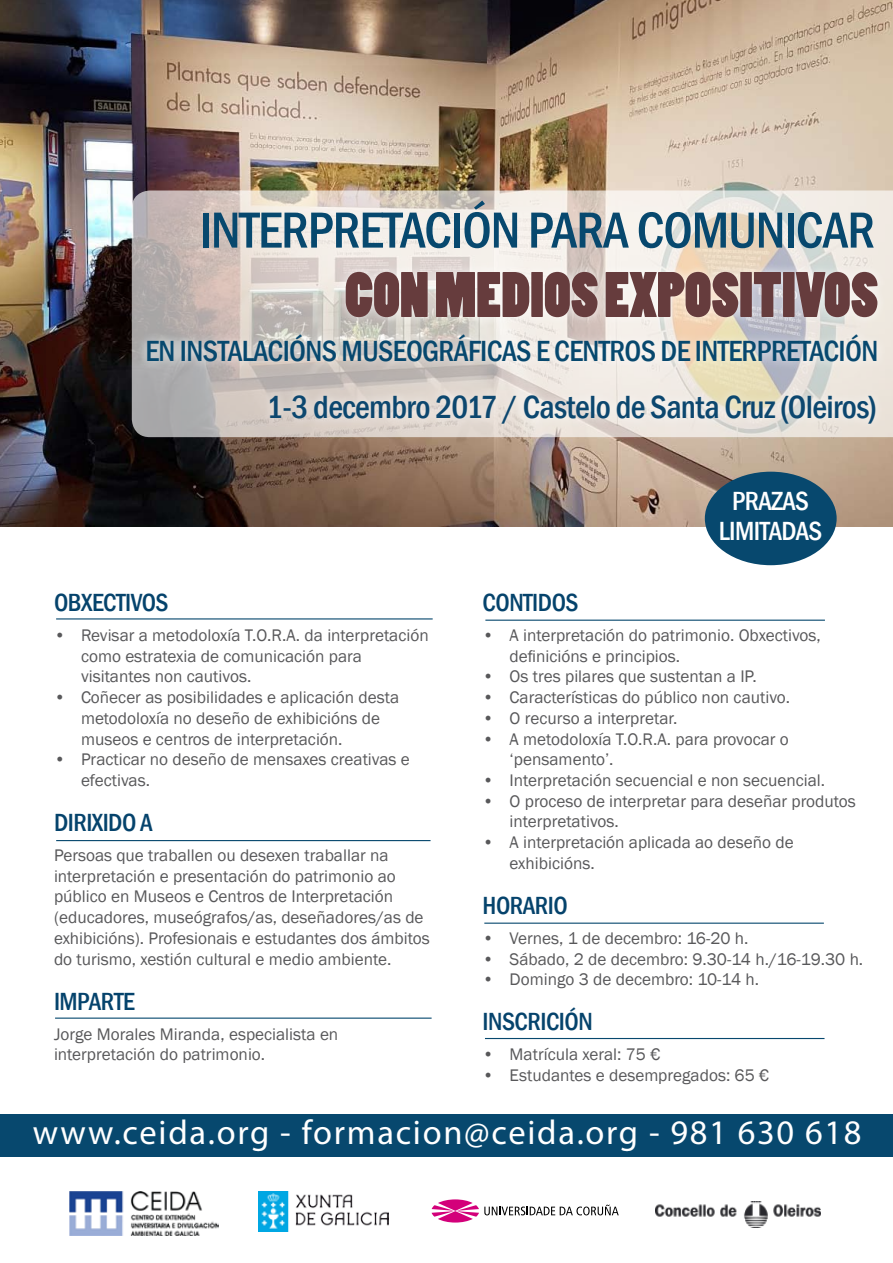
<style>
.page{position:relative;width:893px;height:1263px;background:#fff}
.page>*{position:absolute;margin:0;border:0;box-sizing:border-box;transform-origin:0 0}
.t1{font:60px "Poplar Std";color:#663c3d}
.t2{font:500 condensed 52.5px "Franklin Gothic";letter-spacing:-.02em;color:#07486e}
.t3{font:34.5px "Myriad Pro";letter-spacing:.05em;color:#fff}
.t4{font:500 condensed 33px "Franklin Gothic";letter-spacing:-.02em;color:#0c476f}
.t5{font:500 condensed 30px "Franklin Gothic";letter-spacing:-.02em;color:#07486e}
.t6{font:500 condensed 27px/30px "Franklin Gothic";letter-spacing:-.02em;color:#fff;text-align:center}
.t7{font:500 condensed 25.5px "Franklin Gothic";letter-spacing:-.02em;color:#05436c}
.t8{font:17.25px/20.7px "Franklin Gothic";color:#58585a}
</style>
<div class="page">
<img style="left:0;top:0;width:893px;height:526px">
<div style="left:0;top:1114px;width:893px;height:43px;background:#07486e"></div>
<img style="left:70px;top:1192px;width:148px;height:43px">
<img style="left:258px;top:1191px;width:130px;height:40px">
<svg style="left:432px;top:1199px;width:187px;height:23px"></svg>
<img style="left:656px;top:1202px;width:164px;height:25px">
<div style="left:705px;top:472px;width:132px;height:93px;background:#07486e;border-radius:50%"></div>
<svg style="left:132px;top:190px;width:761px;height:247px;background:#dcd4ce"></svg>
<div style="left:336px;top:262px;width:557px;height:97px;background:#fff;opacity:.75"></div>
<div style="left:260px;top:385px;width:633px;height:78px;background:#fff;opacity:.75"></div>
<hr style="left:56px;top:618px;width:377px;height:1px;background:#07486e">
<hr style="left:56px;top:840px;width:375px;height:1px;background:#07486e">
<hr style="left:485px;top:620px;width:340px;height:1px;background:#07486e">
<hr style="left:55px;top:1017px;width:377px;height:2px;background:#07486e">
<hr style="left:484px;top:922px;width:340px;height:2px;background:#07486e">
<hr style="left:485px;top:1038px;width:339px;height:1px;background:#07486e">
<div style="left:137px;top:324px;width:756px;height:69px;background:#fff;opacity:.75"></div>
<h2 class="t2" style="left:199px;top:196px;width:677px">INTERPRETACIÓN PARA COMUNICAR</h2>
<h1 class="t1" style="left:345px;top:262px;width:535px">CON MEDIOS EXPOSITIVOS</h1>
<h3 class="t5" style="left:145px;top:332px;width:734px">EN INSTALACIÓNS MUSEOGRÁFICAS E CENTROS DE INTERPRETACIÓN</h3>
<h3 class="t4" style="left:266px;top:385px;width:612px">1-3 decembro 2017 / Castelo de Santa Cruz (Oleiros)</h3>
<h3 class="t7" style="left:54px;top:586px;width:116px">OBXECTIVOS</h3>
<p class="t8" style="left:81px;top:625px;width:349px;text-indent:-27px">• Revisar a metodoloxía T.O.R.A. da interpretación como estratexia de comunicación para visitantes non cautivos.</p>
<p class="t8" style="left:81px;top:687px;width:320px;text-indent:-27px">• Coñecer as posibilidades e aplicación desta metodoloxía no deseño de exhibicións de museos e centros de interpretación.</p>
<p class="t8" style="left:81px;top:749px;width:330px;text-indent:-27px">• Practicar no deseño de mensaxes creativas e efectivas.</p>
<h3 class="t7" style="left:54px;top:806px;width:100px">DIRIXIDO A</h3>
<p class="t8" style="left:54px;top:845px;width:377px">Persoas que traballen ou desexen traballar na interpretación e presentación do patrimonio ao público en Museos e Centros de Interpretación (educadores, museógrafos/as, deseñadores/as de exhibicións). Profesionais e estudantes dos ámbitos do turismo, xestión cultural e medio ambiente.</p>
<h3 class="t7" style="left:54px;top:984px;width:82px">IMPARTE</h3>
<p class="t8" style="left:54px;top:1024px;width:286px">Jorge Morales Miranda, especialista en interpretación do patrimonio.</p>
<h3 class="t6" style="left:719px;top:485px;width:105px">PRAZAS<br>LIMITADAS</h3>
<h3 class="t7" style="left:483px;top:586px;width:97px">CONTIDOS</h3>
<p class="t8" style="left:510px;top:625px;width:313px;text-indent:-27px">• A interpretación do patrimonio. Obxectivos, definicións e principios.</p>
<p class="t8" style="left:483px;top:667px;width:276px">• Os tres pilares que sustentan a IP.</p>
<p class="t8" style="left:483px;top:687px;width:309px">• Características do público non cautivo.</p>
<p class="t8" style="left:483px;top:708px;width:196px">• O recurso a interpretar.</p>
<p class="t8" style="left:510px;top:729px;width:281px;text-indent:-27px">• A metodoloxía T.O.R.A. para provocar o ‘pensamento’.</p>
<p class="t8" style="left:483px;top:770px;width:344px">• Interpretación secuencial e non secuencial.</p>
<p class="t8" style="left:510px;top:791px;width:348px;text-indent:-27px">• O proceso de interpretar para deseñar produtos interpretativos.</p>
<p class="t8" style="left:510px;top:832px;width:286px;text-indent:-27px">• A interpretación aplicada ao deseño de exhibicións.</p>
<h3 class="t7" style="left:483px;top:888px;width:87px">HORARIO</h3>
<p class="t8" style="left:483px;top:928px;width:267px">• Vernes, 1 de decembro: 16-20 h.</p>
<p class="t8" style="left:483px;top:949px;width:382px">• Sábado, 2 de decembro: 9.30-14 h./16-19.30 h.</p>
<p class="t8" style="left:483px;top:969px;width:278px">• Domingo 3 de decembro: 10-14 h.</p>
<h3 class="t7" style="left:483px;top:1005px;width:112px">INSCRICIÓN</h3>
<p class="t8" style="left:483px;top:1044px;width:179px">• Matrícula xeral: 75 €</p>
<p class="t8" style="left:483px;top:1065px;width:288px">• Estudantes e desempregados: 65 €</p>
<h3 class="t3" style="left:33px;top:1111px;width:830px">www.ceida.org - formacion@ceida.org - 981 630 618</h3>
</div>
